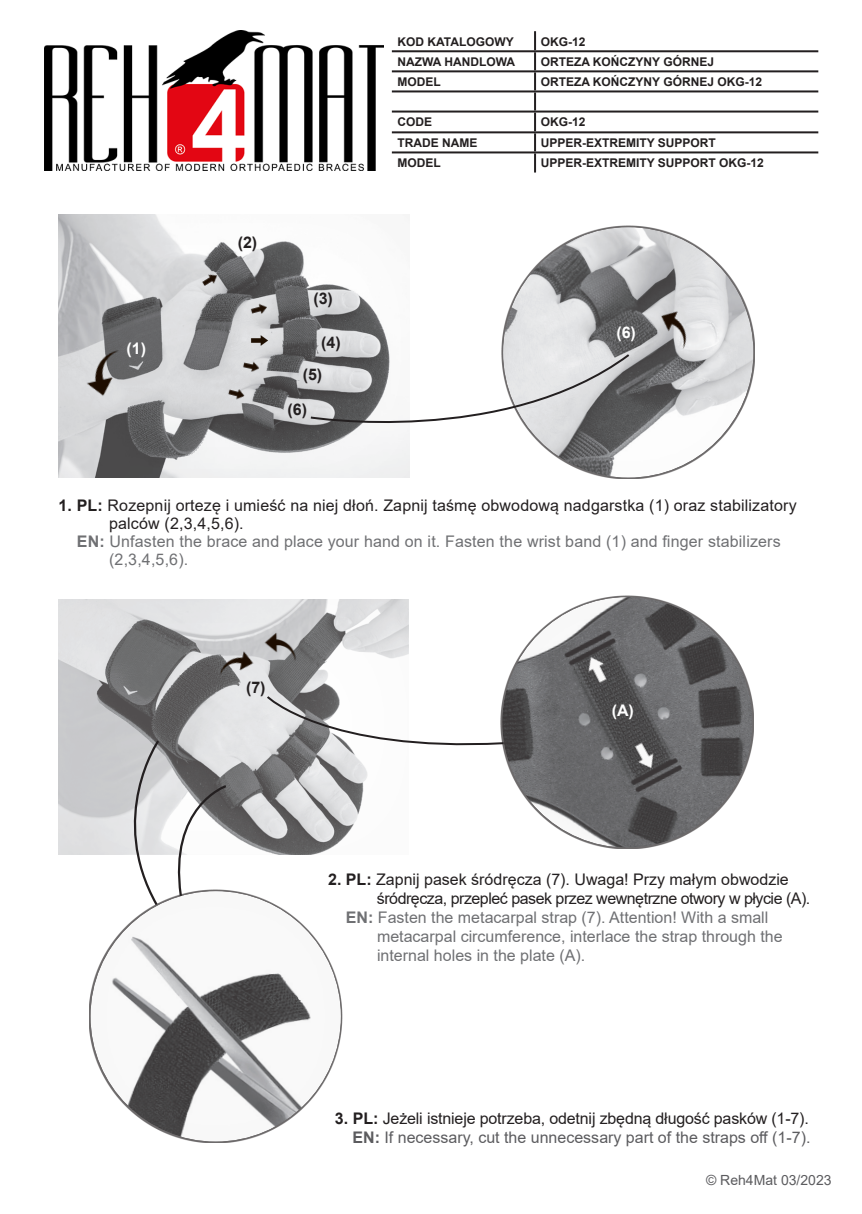
<style>
.page{position:relative;width:862px;height:1214px;background:#fff}
.page>*{position:absolute;margin:0;border:0;box-sizing:border-box;transform-origin:0 0}
.t1{font:16px "Arial";color:#6f7073}
.t2{font:16px "Arial";color:#231f20}
.t3{font:16px "Arial";color:#5c5c5f}
.t4{font:16px "Arial";letter-spacing:-.03em;color:#231f20}
.t5{font:700 16px "Arial";color:#231f20}
.t6{font:700 16px "Arial";color:#fff}
.t7{font:14px "Arial";color:#5c5c5f}
.t8{font:700 12px "Arial";color:#231f20}
.s1{font-weight:700}
</style>
<div class="page">
<div style="left:501px;top:224px;width:254px;height:254px;background:#231f20;opacity:.02"></div>
<hr style="left:392px;top:50px;width:143px;height:2px;background:#231f20">
<hr style="left:535px;top:50px;width:283px;height:2px;background:#231f20">
<hr style="left:392px;top:70px;width:143px;height:2px;background:#231f20">
<hr style="left:535px;top:70px;width:283px;height:2px;background:#231f20">
<hr style="left:392px;top:90px;width:143px;height:2px;background:#231f20">
<hr style="left:535px;top:90px;width:283px;height:2px;background:#231f20">
<hr style="left:392px;top:110px;width:143px;height:2px;background:#231f20">
<hr style="left:535px;top:110px;width:283px;height:2px;background:#231f20">
<hr style="left:392px;top:131px;width:143px;height:2px;background:#231f20">
<hr style="left:535px;top:131px;width:283px;height:2px;background:#231f20">
<hr style="left:392px;top:151px;width:143px;height:2px;background:#231f20">
<hr style="left:535px;top:151px;width:283px;height:2px;background:#231f20">
<svg style="left:534px;top:31px;width:2px;height:141px"></svg>
<div style="left:58px;top:212px;width:353px;height:266px;background:#231f20;opacity:.03"></div>
<img style="left:250px;top:330px;width:20px;height:20px">
<img style="left:246px;top:298px;width:24px;height:24px">
<img style="left:238px;top:355px;width:23px;height:23px">
<img style="left:223px;top:382px;width:24px;height:24px">
<img style="left:196px;top:267px;width:27px;height:27px">
<img style="left:70px;top:343px;width:62px;height:60px">
<img style="left:648px;top:298px;width:55px;height:55px">
<svg style="left:309px;top:352px;width:322px;height:95px"></svg>
<div style="left:58px;top:597px;width:352px;height:258px;background:#231f20;opacity:.03"></div>
<img style="left:262px;top:625px;width:38px;height:39px">
<img style="left:214px;top:644px;width:43px;height:40px">
<div style="left:500px;top:594px;width:254px;height:254px;background:#231f20;opacity:.02"></div>
<svg style="left:266px;top:695px;width:240px;height:57px"></svg>
<svg style="left:617px;top:729px;width:50px;height:49px;background:#5d5c5d"></svg>
<svg style="left:574px;top:646px;width:50px;height:48px;background:#5f5e5f"></svg>
<img style="left:44px;top:31px;width:340px;height:139px">
<div style="left:88px;top:888px;width:254px;height:254px;background:#231f20;opacity:.02"></div>
<svg style="left:107px;top:738px;width:53px;height:169px"></svg>
<svg style="left:168px;top:783px;width:60px;height:115px"></svg>
<p class="t6" style="left:126px;top:336px;width:21px">(1)</p>
<p class="t5" style="left:238px;top:231px;width:21px">(2)</p>
<p class="t5" style="left:313px;top:287px;width:21px">(3)</p>
<p class="t5" style="left:321px;top:331px;width:21px">(4)</p>
<p class="t5" style="left:303px;top:362px;width:21px">(5)</p>
<p class="t5" style="left:287px;top:398px;width:21px">(6)</p>
<p class="t8" style="left:397px;top:33px;width:118px">KOD KATALOGOWY</p>
<p class="t8" style="left:541px;top:33px;width:46px">OKG-12</p>
<p class="t8" style="left:397px;top:53px;width:119px">NAZWA HANDLOWA</p>
<p class="t8" style="left:541px;top:53px;width:175px">ORTEZA KOŃCZYNY GÓRNEJ</p>
<p class="t8" style="left:397px;top:73px;width:45px">MODEL</p>
<p class="t8" style="left:541px;top:73px;width:223px">ORTEZA KOŃCZYNY GÓRNEJ OKG-12</p>
<p class="t8" style="left:397px;top:114px;width:36px">CODE</p>
<p class="t8" style="left:541px;top:114px;width:46px">OKG-12</p>
<p class="t8" style="left:397px;top:134px;width:81px">TRADE NAME</p>
<p class="t8" style="left:541px;top:134px;width:177px">UPPER-EXTREMITY SUPPORT</p>
<p class="t8" style="left:397px;top:154px;width:45px">MODEL</p>
<p class="t8" style="left:541px;top:154px;width:225px">UPPER-EXTREMITY SUPPORT OKG-12</p>
<p class="t6" style="left:616px;top:321px;width:21px">(6)</p>
<p class="t2" style="left:58px;top:494px;width:740px"><span class="s1">1. PL:</span> Rozepnij ortezę i umieść na niej dłoń. Zapnij taśmę obwodową nadgarstka (1) oraz stabilizatory</p>
<p class="t2" style="left:109px;top:512px;width:136px">palców (2,3,4,5,6).</p>
<p class="t1" style="left:77px;top:530px;width:705px"><span class="s1">EN:</span> Unfasten the brace and place your hand on it. Fasten the wrist band (1) and finger stabilizers</p>
<p class="t1" style="left:109px;top:548px;width:81px">(2,3,4,5,6).</p>
<p class="t5" style="left:246px;top:676px;width:21px">(7)</p>
<p class="t6" style="left:612px;top:699px;width:24px">(A)</p>
<p class="t2" style="left:328px;top:867px;width:462px"><span class="s1">2. PL:</span> Zapnij pasek śródręcza (7). Uwaga! Przy małym obwodzie</p>
<p class="t4" style="left:377px;top:887px;width:435px">śródręcza, przepleć pasek przez wewnętrzne otwory w płycie (A).</p>
<p class="t1" style="left:346px;top:906px;width:424px"><span class="s1">EN:</span> Fasten the metacarpal strap (7). Attention! With a small</p>
<p class="t1" style="left:377px;top:925px;width:407px">metacarpal circumference, interlace the strap through the</p>
<p class="t1" style="left:377px;top:944px;width:210px">internal holes in the plate (A).</p>
<p class="t2" style="left:335px;top:1106px;width:475px"><span class="s1">3. PL:</span> Jeżeli istnieje potrzeba, odetnij zbędną długość pasków (1-7).</p>
<p class="t3" style="left:352px;top:1126px;width:459px"><span class="s1">EN:</span> If necessary, cut the unnecessary part of the straps off (1-7).</p>
<p class="t7" style="left:706px;top:1170px;width:127px">© Reh4Mat 03/2023</p>
</div>
